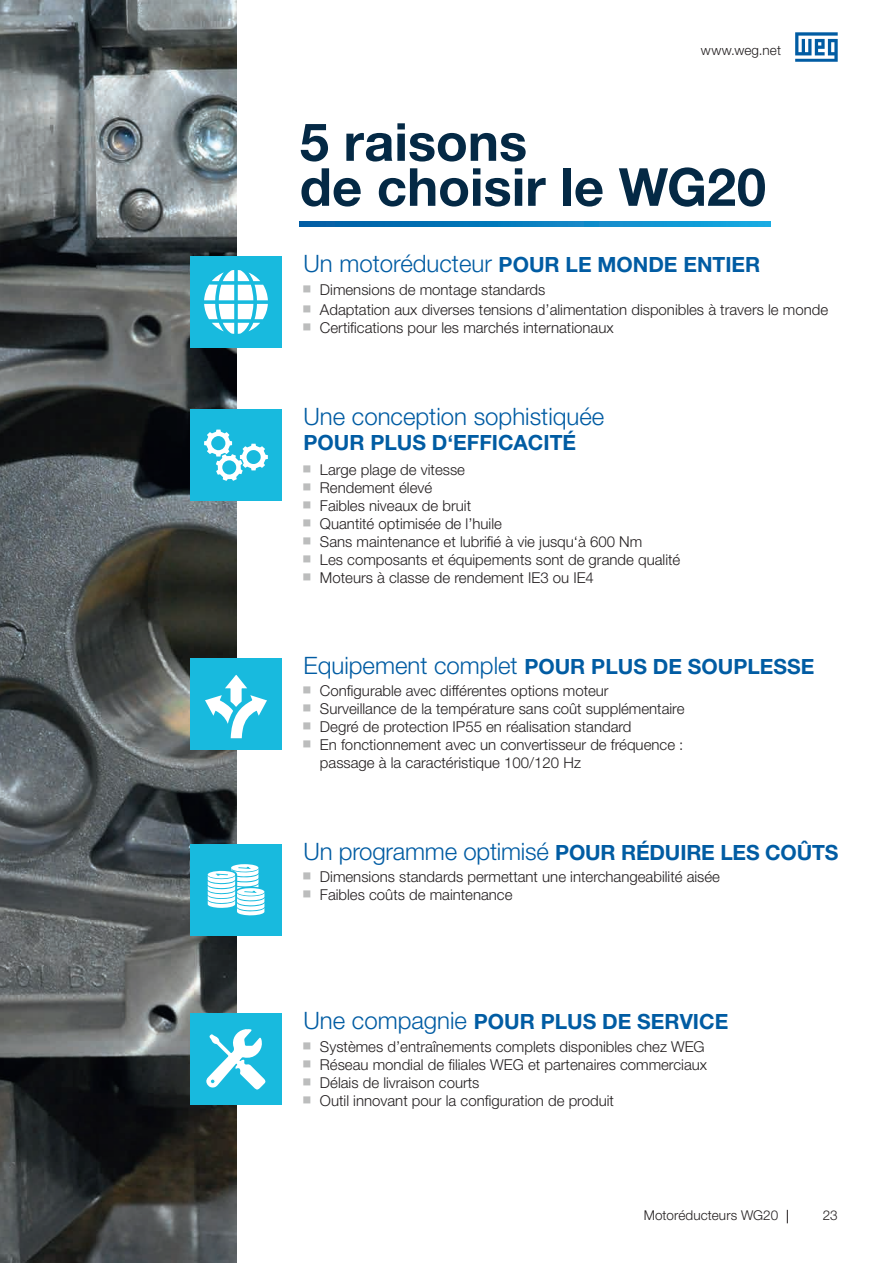
<style>
.page{position:relative;width:893px;height:1263px;background:#fff}
.page>*{position:absolute;margin:0;border:0;box-sizing:border-box;transform-origin:0 0}
.t1{font:700 52.5px/45px "Helvetica Neue LT Pro";color:#042945}
.t2{font:300 24px "Helvetica Neue LT Pro";color:#015ca3}
.t3{font:700 21px "Helvetica Neue LT Pro";color:#015ca3}
.t4{font:300 15px/18px "Helvetica Neue LT Pro";color:#231f20}
.t5{font:300 13.5px "Helvetica Neue LT Pro";letter-spacing:.01em;color:#231f20}
.s1{font-weight:300;font-size:24px}
.s2{font-weight:700;font-size:21px}
</style>
<div class="page">
<svg style="left:795px;top:32px;width:43px;height:30px"></svg>
<svg style="left:787px;top:1210px;width:1px;height:13px"></svg>
<img style="left:0;top:0;width:236px;height:1263px">
<svg style="left:300px;top:221px;width:470px;height:5px;background:#0a82c1"></svg>
<div style="left:190px;top:256px;width:92px;height:92px;background:#18bade"></div>
<svg style="left:204px;top:270px;width:64px;height:64px"></svg>
<div style="left:190px;top:410px;width:92px;height:91px;background:#18bade"></div>
<svg style="left:204px;top:430px;width:64px;height:51px"></svg>
<div style="left:190px;top:658px;width:92px;height:92px;background:#18bade"></div>
<svg style="left:205px;top:675px;width:62px;height:64px"></svg>
<div style="left:190px;top:844px;width:92px;height:92px;background:#18bade"></div>
<svg style="left:208px;top:864px;width:56px;height:51px"></svg>
<div style="left:190px;top:1013px;width:92px;height:92px;background:#18bade"></div>
<svg style="left:206px;top:1029px;width:60px;height:61px"></svg>
<p class="t5" style="left:701px;top:42px;width:82px">www.weg.net</p>
<h1 class="t1" style="left:300px;top:118px;width:468px">5 raisons<br>de choisir le WG20</h1>
<h3 class="t3" style="left:303px;top:252px;width:458px"><span class="s1">Un motoréducteur</span> POUR LE MONDE ENTIER</h3>
<p class="t4" style="left:320px;top:279px;width:510px;line-height:19.8px">Dimensions de montage standards<br>Adaptation aux diverses tensions d’alimentation disponibles à travers le monde</p>
<p class="t4" style="left:320px;top:318px;width:295px">Certifications pour les marchés internationaux</p>
<h2 class="t2" style="left:303px;top:401px;width:302px">Une conception sophistiquée</h2>
<h3 class="t3" style="left:303px;top:429px;width:274px">POUR PLUS D‘EFFICACITÉ</h3>
<p class="t4" style="left:320px;top:460px;width:362px">Large plage de vitesse<br>Rendement élevé<br>Faibles niveaux de bruit<br>Quantité optimisée de l’huile<br>Sans maintenance et lubrifié à vie jusqu‘à 600 Nm<br>Les composants et équipements sont de grande qualité Moteurs à classe de rendement IE3 ou IE4</p>
<h3 class="t3" style="left:303px;top:653px;width:512px"><span class="s1">Equipement complet</span> POUR PLUS DE SOUPLESSE</h3>
<p class="t4" style="left:320px;top:682px;width:366px">Configurable avec différentes options moteur Surveillance de la température sans coût supplémentaire Degré de protection IP55 en réalisation standard<br>En fonctionnement avec un convertisseur de fréquence : passage à la caractéristique 100/120 Hz</p>
<h2 class="t2" style="left:303px;top:837px;width:536px">Un programme optimisé <span class="s2">POUR RÉDUIRE LES COÛTS</span></h2>
<p class="t4" style="left:320px;top:868px;width:402px">Dimensions standards permettant une interchangeabilité aisée<br>Faibles coûts de maintenance</p>
<h3 class="t3" style="left:303px;top:1008px;width:426px"><span class="s1">Une compagnie</span> POUR PLUS DE SERVICE</h3>
<p class="t4" style="left:320px;top:1037px;width:389px">Systèmes d’entraînements complets disponibles chez WEG Réseau mondial de filiales WEG et partenaires commerciaux Délais de livraison courts<br>Outil innovant pour la configuration de produit</p>
<p class="t5" style="left:644px;top:1207px;width:136px">Motoréducteurs WG20</p>
<p class="t5" style="left:823px;top:1207px;width:16px">23</p>
</div>
